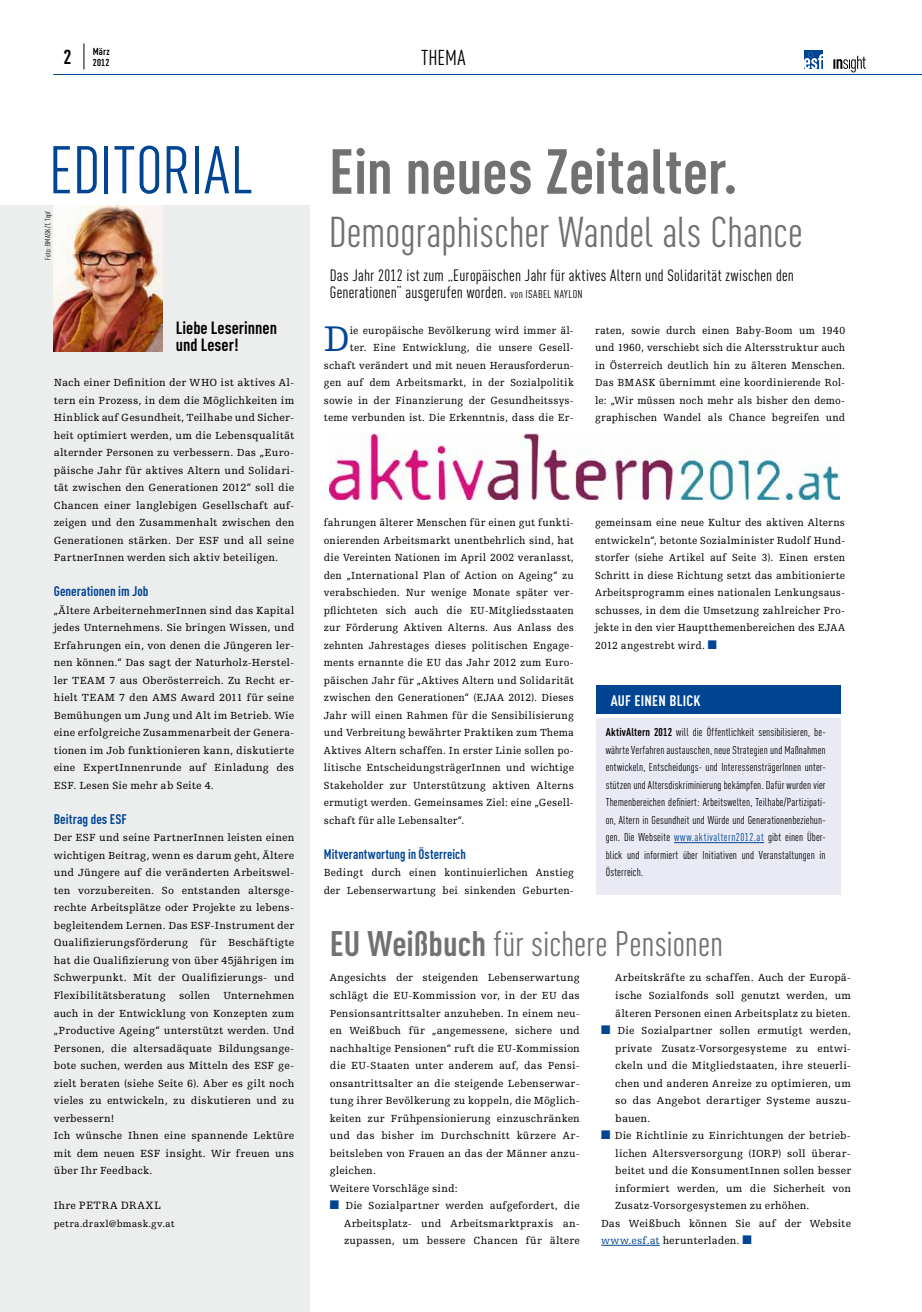
<style>
.page{position:relative;width:922px;height:1312px;background:#fff}
.page>*{position:absolute;margin:0;border:0;box-sizing:border-box;transform-origin:0 0}
.t1{font:66.25px "CADIN Condensed";color:#004494}
.t2{font:700 62.5px "CADIN Condensed";letter-spacing:-.005em;color:#707172}
.t3{font:42.5px "CADIN Condensed";letter-spacing:-.005em;color:#707172}
.t4{font:37.75px "Egyptienne FLT Std";color:#004494;scale:.95 1}
.t5{font:35px "CADIN Condensed";color:#707172}
.t6{font:21.25px "CADIN Condensed";color:#000}
.t7{font:700 20px "CADIN Condensed";color:#000}
.t8{font:700 17.5px/17.5px "CADIN Condensed";color:#000}
.t9{font:16.25px/17.5px "CADIN Condensed";letter-spacing:.02em;color:#000}
.t10{font:700 15px "CADIN Condensed";letter-spacing:.02em;color:#fff}
.t11{font:700 13.75px "CADIN Condensed";color:#004494}
.t12{font:700 13.75px "CADIN Condensed";color:#004494;scale:.95 1}
.t13{font:11.25px/17.5px "CADIN Condensed";letter-spacing:.015em;color:#000;text-align:justify}
.t14{font:11.25px "Egyptienne FLT Std";color:#000}
.t15{font:10.88px/17.5px "Egyptienne FLT Std";letter-spacing:.015em;color:#000;text-align:justify}
.t16{font:10.88px/17.5px "Egyptienne FLT Std";letter-spacing:.015em;color:#000;text-align:justify;scale:.95 1}
.t17{font:10px "Egyptienne FLT Std";letter-spacing:.025em;color:#000}
.t18{font:700 10px/11.2px "CADIN Condensed";letter-spacing:.02em;color:#000}
.t19{font:7.5px "CADIN Condensed";color:#000}
.s1{font-size:10.88px}
.s2{font-size:11.25px}
.s3{color:#004494}
.s4{font-weight:700}
</style>
<div class="page">
<svg style="left:833px;top:56px;width:32px;height:16px"></svg>
<div style="left:804px;top:50px;width:18px;height:19px;background:#004494"></div>
<svg style="left:804px;top:52px;width:18px;height:17px"></svg>
<div style="left:0;top:205px;width:309px;height:1106px;background:#eceded"></div>
<hr style="left:601px;top:1244px;width:58px;height:1px;background:#004494">
<img style="left:54px;top:205px;width:108px;height:146px">
<hr style="left:53px;top:74px;width:868px;height:1px;background:#004494">
<svg style="left:84px;top:43px;width:1px;height:26px"></svg>
<img style="left:330px;top:433px;width:509px;height:66px">
<div style="left:596px;top:717px;width:245px;height:177px;background:#e9eaf4"></div>
<hr style="left:674px;top:842px;width:90px;height:1px;background:#004494">
<div style="left:596px;top:685px;width:245px;height:29px;background:#004494"></div>
<h3 class="t7" style="left:63px;top:45px;width:10px">2</h3>
<p class="t18" style="left:93px;top:45px;width:18px">März<br>2012</p>
<h3 class="t6" style="left:421px;top:45px;width:46px">THEMA</h3>
<h1 class="t1" style="left:49px;top:131px;width:22px">EDITORI</h1>
<h1 class="t1" style="left:204px;top:131px;width:44px">AL</h1>
<p class="t19" style="left:44px;top:259px;width:50px;rotate:-90deg">Foto: BMASK/T. Topf</p>
<h3 class="t8" style="left:176px;top:318px;width:103px">Liebe Leserinnen und Leser!</h3>
<p class="t15" style="left:54px;top:374px;width:242px">Nach einer Definition der WHO ist aktives Al&shy;tern ein Prozess, in dem die Möglichkeiten im Hinblick auf Gesundheit, Teilhabe und Sicher&shy;heit optimiert werden, um die Lebensqualität alternder Personen zu verbessern. Das „Euro&shy;päische Jahr für aktives Altern und Solidari&shy;tät zwischen den Generationen 2012“ soll die Chancen einer langlebigen Gesellschaft auf&shy;zeigen und den Zusammenhalt zwischen den Generationen stärken. Der ESF und all seine PartnerInnen werden sich aktiv beteiligen.</p>
<p class="t11" style="left:54px;top:583px;width:96px">Generationen im Job</p>
<p class="t15" style="left:54px;top:601px;width:242px">„Ältere ArbeiternehmerInnen sind das Kapital jedes Unternehmens. Sie bringen Wissen, und Erfahrungen ein, von denen die Jüngeren ler&shy;nen können.“ Das sagt der Naturholz-Herstel&shy;ler TEAM 7 aus Oberösterreich. Zu Recht er&shy;hielt TEAM 7 den AMS Award 2011 für seine Bemühungen um Jung und Alt im Betrieb. Wie eine erfolgreiche Zusammenarbeit der Genera&shy;tionen im Job funktionieren kann, diskutierte eine ExpertInnenrunde auf Einladung des ESF. Lesen Sie mehr ab Seite 4.</p>
<p class="t11" style="left:54px;top:810px;width:75px">Beitrag des ESF</p>
<p class="t15" style="left:54px;top:829px;width:242px;text-align:left">Der ESF und seine PartnerInnen leisten einen wichtigen Beitrag, wenn es darum geht, Ältere und Jüngere auf die veränderten Arbeitswel&shy;ten vorzubereiten. So entstanden altersge&shy;rechte Arbeitsplätze oder Projekte zu lebens&shy;begleitendem Lernen. Das ESF-Instrument der Qualifizierungsförderung für Beschäftigte hat die Qualifizierung von über 45jährigen im Schwerpunkt. Mit der Qualifizierungs- und Flexibilitätsberatung sollen Unternehmen auch in der Entwicklung von Konzepten zum „Productive Ageing“ unterstützt werden. Und Personen, die altersadäquate Bildungsange&shy;bote suchen, werden aus Mitteln des ESF ge&shy;zielt beraten (siehe Seite 6). Aber es gilt noch vieles zu entwickeln, zu diskutieren und zu verbessern!<br>Ich wünsche Ihnen eine spannende Lektüre mit dem neuen ESF insight. Wir freuen uns über Ihr Feedback.</p>
<p class="t14" style="left:54px;top:1198px;width:41px"><span class="s1">Ihre</span> Petra</p>
<p class="t14" style="left:121px;top:1198px;width:39px">Draxl</p>
<p class="t17" style="left:54px;top:1217px;width:122px">petra.draxl@bmask.gv.at</p>
<h2 class="t2" style="left:329px;top:133px;width:410px">Ein neues Zeitalter.</h2>
<h3 class="t3" style="left:329px;top:207px;width:475px">Demographischer Wandel als Chance</h3>
<h3 class="t9" style="left:330px;top:266px;width:465px">Das Jahr 2012 ist zum „Europäischen Jahr für aktives Altern und Solidarität zwischen den<br>Generationen“ ausgerufen worden. <span class="s2">von ISABEL NAYLON</span></h3>
<p class="t16" style="left:324px;top:321px;width:264px;text-align:right">ie europäische Bevölkerung wird immer äl-<br>ter. Eine Entwicklung, die unsere Gesell&shy;schaft verändert und mit neuen Herausforderun&shy;gen auf dem Arbeitsmarkt, in der Sozialpolitik sowie in der Finanzierung der Gesundheitssys&shy;teme verbunden ist. Die Erkenntnis, dass die Er-</p>
<h3 class="t4" style="left:324px;top:318px;width:29px">D</h3>
<p class="t16" style="left:595px;top:321px;width:264px">raten, sowie durch einen Baby-Boom um 1940 und 1960, verschiebt sich die Altersstruktur auch in Österreich deutlich hin zu älteren Menschen.<br>Das BMASK übernimmt eine koordinierende Rol&shy;le: „Wir müssen noch mehr als bisher den demo&shy;graphischen Wandel als Chance begreifen und</p>
<p class="t16" style="left:324px;top:514px;width:264px">fahrungen älterer Menschen für einen gut funkti&shy;onierenden Arbeitsmarkt unentbehrlich sind, hat die Vereinten Nationen im April 2002 veranlasst, den „International Plan of Action on Ageing“ zu verabschieden. Nur wenige Monate später ver&shy;pflichteten sich auch die EU-Mitgliedsstaaten zur Förderung Aktiven Alterns. Aus Anlass des zehnten Jahrestages dieses politischen Engage&shy;ments ernannte die EU das Jahr 2012 zum Euro&shy;päischen Jahr für „Aktives Altern und Solidarität zwischen den Generationen“ (EJAA 2012). Dieses Jahr will einen Rahmen für die Sensibilisierung und Verbreitung bewährter Praktiken zum Thema Aktives Altern schaffen. In erster Linie sollen po&shy;litische EntscheidungsträgerInnen und wichtige Stakeholder zur Unterstützung aktiven Alterns ermutigt werden. Gemeinsames Ziel: eine „Gesell&shy;schaft für alle Lebensalter“.</p>
<p class="t12" style="left:324px;top:845px;width:151px">Mitverantwortung in Österreich</p>
<p class="t16" style="left:324px;top:864px;width:264px">Bedingt durch einen kontinuierlichen Anstieg der Lebenserwartung bei sinkenden Geburten-</p>
<p class="t16" style="left:595px;top:514px;width:264px">gemeinsam eine neue Kultur des aktiven Alterns entwickeln“, betonte Sozialminister Rudolf Hund&shy;storfer (siehe Artikel auf Seite 3). Einen ersten Schritt in diese Richtung setzt das ambitionierte Arbeitsprogramm eines nationalen Lenkungsaus&shy;schusses, in dem die Umsetzung zahlreicher Pro&shy;jekte in den vier Hauptthemenbereichen des EJAA 2012 angestrebt wird. <span class="s3">■</span></p>
<h3 class="t10" style="left:610px;top:691px;width:79px">AUF EINEN BLICK</h3>
<p class="t13" style="left:605px;top:723px;width:221px"><span class="s4">AktivAltern 2012</span> will die Öffentlichkeit sensibilisieren, be&shy;währte Verfahren austauschen, neue Strategien und Maßnahmen entwickeln, Entscheidungs- und InteressensträgerInnen unter&shy;stützen und Altersdiskriminierung bekämpfen. Dafür wurden vier Themenbereichen definiert: Arbeitswelten, Teilhabe/Partizipati&shy;on, Altern in Gesundheit und Würde und Generationenbeziehun&shy;gen. Die Webseite <span class="s3">www.aktivaltern2012.at</span> gibt einen Über&shy;blick und informiert über Initiativen und Veranstaltungen in Österreich.</p>
<h3 class="t5" style="left:330px;top:923px;width:394px"><span class="s4">EU Weißbuch</span> für sichere Pensionen</h3>
<p class="t15" style="left:330px;top:969px;width:251px;text-align:left">Angesichts der steigenden Lebenserwartung schlägt die EU-Kommission vor, in der EU das Pensionsantrittsalter anzuheben. In einem neu&shy;en Weißbuch für „angemessene, sichere und nachhaltige Pensionen“ ruft die EU-Kommission die EU-Staaten unter anderem auf, das Pensi&shy;onsantrittsalter an die steigende Lebenserwar&shy;tung ihrer Bevölkerung zu koppeln, die Möglich&shy;keiten zur Frühpensionierung einzuschränken und das bisher im Durchschnitt kürzere Ar&shy;beitsleben von Frauen an das der Männer anzu&shy;gleichen.<br>Weitere Vorschläge sind:</p>
<p class="t15" style="left:344px;top:1196px;width:237px;text-indent:-14px"><span class="s3">■</span> Die Sozialpartner werden aufgefordert, die Arbeitsplatz- und Arbeitsmarktpraxis an&shy;zupassen, um bessere Chancen für ältere</p>
<p class="t15" style="left:615px;top:969px;width:237px">Arbeitskräfte zu schaffen. Auch der Europä&shy;ische Sozialfonds soll genutzt werden, um älteren Personen einen Arbeitsplatz zu bieten.</p>
<p class="t15" style="left:615px;top:1021px;width:237px;text-indent:-14px"><span class="s3">■</span> Die Sozialpartner sollen ermutigt werden, private Zusatz-Vorsorgesysteme zu entwi&shy;ckeln und die Mitgliedstaaten, ihre steuerli&shy;chen und anderen Anreize zu optimieren, um so das Angebot derartiger Systeme auszu&shy;bauen.</p>
<p class="t15" style="left:601px;top:1126px;width:251px"><span class="s3">■</span> Die Richtlinie zu Einrichtungen der betrieb-</p>
<p class="t15" style="left:615px;top:1144px;width:237px">lichen Altersversorgung (IORP) soll überar-</p>
<p class="t15" style="left:615px;top:1161px;width:237px">beitet und die KonsumentInnen sollen besser</p>
<p class="t15" style="left:615px;top:1179px;width:237px">informiert werden, um die Sicherheit von</p>
<p class="t15" style="left:615px;top:1196px;width:196px">Zusatz-Vorsorgesystemen zu erhöhen.</p>
<p class="t15" style="left:601px;top:1214px;width:251px">Das Weißbuch können Sie auf der Website</p>
<p class="t15" style="left:601px;top:1231px;width:152px"><span class="s3">www.esf.at</span> herunterladen. <span class="s3">■</span></p>
</div>
